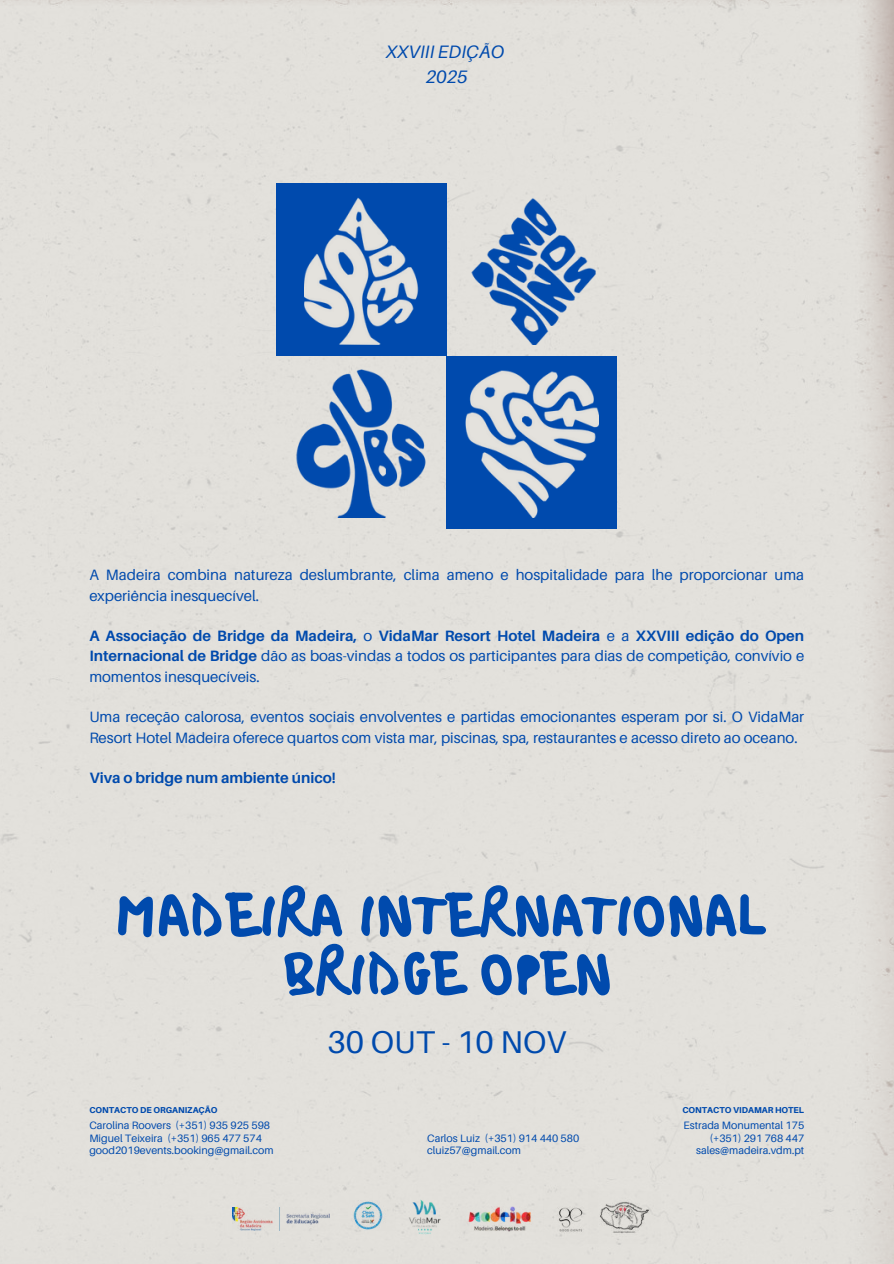
<style>
.page{position:relative;width:894px;height:1264px;background:#fff}
.page>*{position:absolute;margin:0;border:0;box-sizing:border-box;transform-origin:0 0}
.t1{font:60px/58.5px "Bristol";letter-spacing:-.04em;color:#004aad;text-align:center}
.t2{font:31.5px "Aileron";color:#004aad}
.t3{font:italic 18px/24.8px "Aileron";color:#004aad;text-align:center}
.t4{font:15px/20.2px "Aileron";color:#004aad}
.t5{font:700 15px/20.2px "Aileron";color:#004aad;text-align:justify}
.t6{font:10.65px/12.5px "Aileron";color:#004aad}
.t7{font:800 8.55px "Aileron";color:#004aad}
.s1{font-weight:400}
</style>
<div class="page">
<div style="left:0;top:0;width:893px;height:1263px;background:#e2e0db"></div>
<div style="left:276px;top:183px;width:170px;height:173px;background:#004aad"></div>
<div style="left:446px;top:356px;width:171px;height:173px;background:#004aad"></div>
<img style="left:304px;top:197px;width:115px;height:148px">
<img style="left:465px;top:370px;width:133px;height:147px">
<img style="left:297px;top:368px;width:129px;height:149px">
<img style="left:470px;top:195px;width:129px;height:150px">
<img style="left:455px;top:1206px;width:88px;height:25px">
<img style="left:406px;top:1197px;width:38px;height:39px">
<img style="left:232px;top:1207px;width:97px;height:23px">
<img style="left:340px;top:1200px;width:55px;height:30px">
<img style="left:543px;top:1188px;width:54px;height:55px">
<img style="left:588px;top:1191px;width:72px;height:52px">
<p class="t3" style="left:386px;top:40px;width:120px">XXVIII EDIÇÃO<br>2025</p>
<p class="t4" style="left:89px;top:565px;width:716px">A Madeira combina natureza deslumbrante, clima ameno e hospitalidade para lhe proporcionar uma experiência inesquecível.</p>
<p class="t5" style="left:89px;top:626px;width:716px">A Associação de Bridge da Madeira, <span class="s1">o</span> VidaMar Resort Hotel Madeira <span class="s1">e a</span> XXVIII edição do Open Internacional de Bridge <span class="s1">dão as boas-vindas a todos os participantes para dias de competição, convívio e momentos inesquecíveis.</span></p>
<p class="t4" style="left:89px;top:707px;width:716px">Uma receção calorosa, eventos sociais envolventes e partidas emocionantes esperam por si. O VidaMar<br>Resort Hotel Madeira oferece quartos com vista mar, piscinas, spa, restaurantes e acesso direto ao oceano.</p>
<p class="t5" style="left:89px;top:767px;width:248px">Viva o bridge num ambiente único!</p>
<h1 class="t1" style="left:113px;top:886px;width:653px">MADEIRA INTERNATIONAL<br>BRIDGE OPEN</h1>
<p class="t7" style="left:89px;top:1104px;width:129px">CONTACTO DE ORGANIZAÇÃO</p>
<p class="t6" style="left:89px;top:1119px;width:186px">Carolina Roovers (+351) 935 925 598<br>Miguel Teixeira (+351) 965 477 574 good2019events.booking@gmail.com</p>
<h2 class="t2" style="left:327px;top:1024px;width:240px">30 OUT - 10 NOV</h2>
<p class="t6" style="left:427px;top:1131px;width:153px">Carlos Luiz (+351) 914 440 580 cluiz57@gmail.com</p>
<p class="t7" style="left:682px;top:1104px;width:123px">CONTACTO VIDAMAR HOTEL</p>
<p class="t6" style="left:683px;top:1119px;width:122px;text-align:right">Estrada Monumental 175 (+351) 291 768 447 sales@madeira.vdm.pt</p>
</div>
